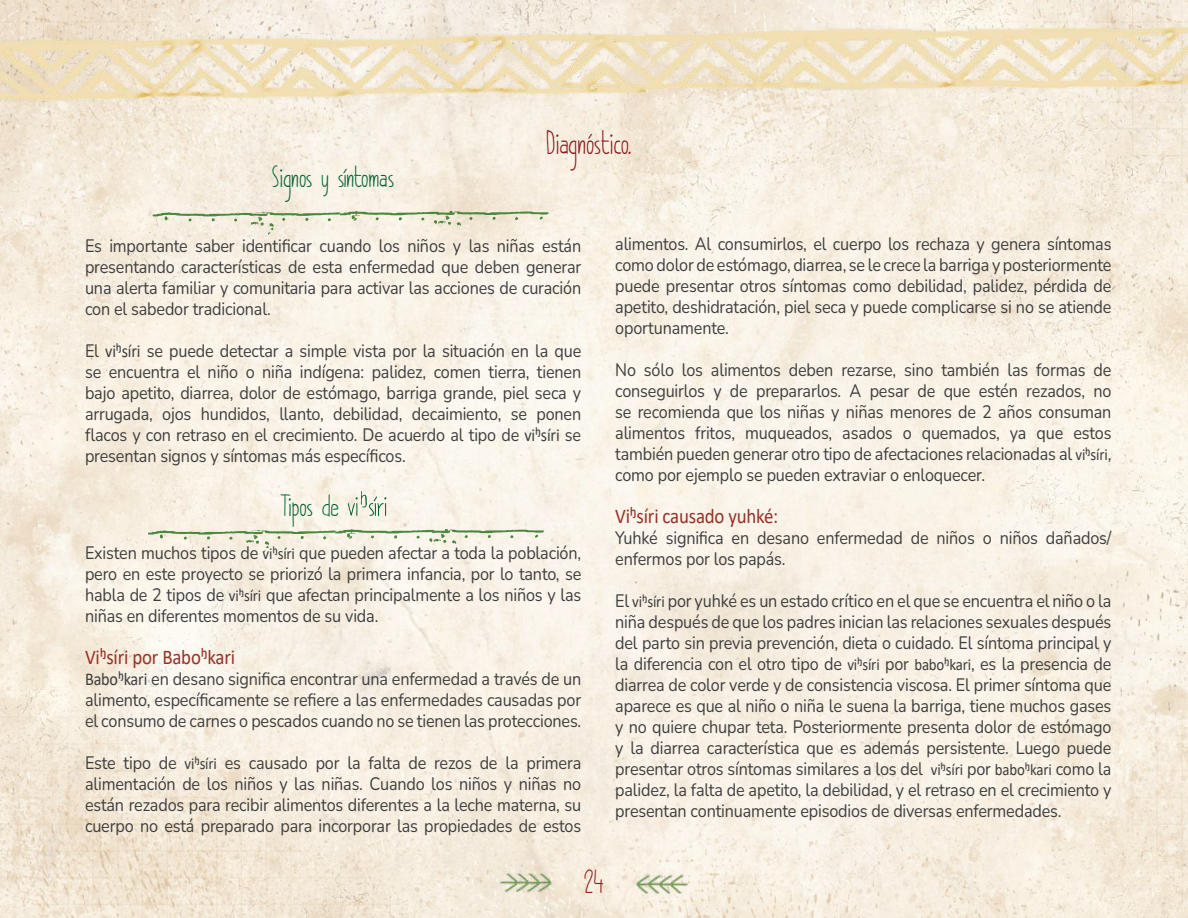
<style>
.page{position:relative;width:1188px;height:918px;background:#fff}
.page>*{position:absolute;margin:0;border:0;box-sizing:border-box;transform-origin:0 0}
.t1{font:30px "DK Pimpernel";color:#8c1a1b}
.t2{font:27px "DK Pimpernel";color:#006330}
.t3{font:21px "Calibri";letter-spacing:-.01em;color:#963126;scale:.9 1}
.t4{font:18px/21px "Nunito";letter-spacing:-.01em;color:#3e3e3f;text-align:justify;scale:.9 1}
.s1{font-family:"Calibri"}
.s2{font-family:"Calibri";font-size:16.5px}
</style>
<div class="page">
<img style="left:0;top:0;width:1188px;height:918px">
<img style="left:491px;top:869px;width:62px;height:28px">
<img style="left:635px;top:869px;width:62px;height:28px">
<svg style="left:348px;top:491px;width:38px;height:25px"></svg>
<svg style="left:153px;top:211px;width:396px;height:24px;background:#e2e2cd"></svg>
<svg style="left:148px;top:529px;width:396px;height:24px;background:#e4e5d2"></svg>
<img style="left:554px;top:22px;width:634px;height:91px">
<img style="left:0;top:33px;width:645px;height:91px">
<h1 class="t1" style="left:546px;top:126px;width:87px">Diagnóstico.</h1>
<h2 class="t2" style="left:272px;top:162px;width:124px">Signos y síntomas</h2>
<p class="t4" style="left:85px;top:235px;width:553px">Es importante saber identificar cuando los niños y las niñas están presentando características de esta enfermedad que deben generar una alerta familiar y comunitaria para activar las acciones de curación con el sabedor tradicional.</p>
<p class="t4" style="left:85px;top:340px;width:553px">El <span class="s1">viꭜsíri</span> se puede detectar a simple vista por la situación en la que se encuentra el niño o niña indígena: palidez, comen tierra, tienen bajo apetito, diarrea, dolor de estómago, barriga grande, piel seca y arrugada, ojos hundidos, llanto, debilidad, decaimiento, se ponen flacos y con retraso en el crecimiento. De acuerdo al tipo de <span class="s1">viꭜsíri</span> se presentan signos y síntomas más específicos.</p>
<h2 class="t2" style="left:280px;top:491px;width:61px">Tipos de</h2>
<p class="t4" style="left:85px;top:541px;width:553px">Existen muchos tipos de <span class="s2">viꭜsíri</span> que pueden afectar a toda la población, pero en este proyecto se priorizó la primera infancia, por lo tanto, se habla de 2 tipos de <span class="s2">viꭜsíri</span> que afectan principalmente a los niños y las niñas en diferentes momentos de su vida.</p>
<p class="t3" style="left:85px;top:642px;width:168px">Viꭜsíri por Baboꭜkari</p>
<p class="t4" style="left:85px;top:667px;width:553px"><span class="s1">Baboꭜkari</span> en desano significa encontrar una enfermedad a través de un alimento, específicamente se refiere a las enfermedades causadas por el consumo de carnes o pescados cuando no se tienen las protecciones.</p>
<p class="t4" style="left:85px;top:751px;width:553px">Este tipo de <span class="s2">viꭜsíri</span> es causado por la falta de rezos de la primera alimentación de los niños y las niñas. Cuando los niños y niñas no están rezados para recibir alimentos diferentes a la leche materna, su cuerpo no está preparado para incorporar las propiedades de estos</p>
<p class="t4" style="left:615px;top:233px;width:553px">alimentos. Al consumirlos, el cuerpo los rechaza y genera síntomas como dolor de estómago, diarrea, se le crece la barriga y posteriormente puede presentar otros síntomas como debilidad, palidez, pérdida de apetito, deshidratación, piel seca y puede complicarse si no se atiende oportunamente.</p>
<p class="t4" style="left:615px;top:359px;width:553px">No sólo los alimentos deben rezarse, sino también las formas de conseguirlos y de prepararlos. A pesar de que estén rezados, no se recomienda que los niñas y niñas menores de 2 años consuman alimentos fritos, muqueados, asados o quemados, ya que estos también pueden generar otro tipo de afectaciones relacionadas al <span class="s2">viꭜsíri</span>, como por ejemplo se pueden extraviar o enloquecer.</p>
<p class="t3" style="left:615px;top:501px;width:183px">Viꭜsíri causado yuhké:</p>
<p class="t4" style="left:615px;top:527px;width:553px">Yuhké significa en desano enfermedad de niños o niños dañados/ enfermos por los papás.</p>
<p class="t4" style="left:615px;top:590px;width:553px">El <span class="s2">viꭜsíri</span> por yuhké es un estado crítico en el que se encuentra el niño o la niña después de que los padres inician las relaciones sexuales después del parto sin previa prevención, dieta o cuidado. El síntoma principal y la diferencia con el otro tipo de <span class="s2">viꭜsíri</span> por <span class="s2">baboꭜkari</span>, es la presencia de diarrea de color verde y de consistencia viscosa. El primer síntoma que aparece es que al niño o niña le suena la barriga, tiene muchos gases y no quiere chupar teta. Posteriormente presenta dolor de estómago y la diarrea característica que es además persistente. Luego puede presentar otros síntomas similares a los del <span class="s2">viꭜsíri</span> por <span class="s2">baboꭜkari</span> como la palidez, la falta de apetito, la debilidad, y el retraso en el crecimiento y presentan continuamente episodios de diversas enfermedades.</p>
<h1 class="t1" style="left:584px;top:865px;width:22px">24</h1>
</div>
